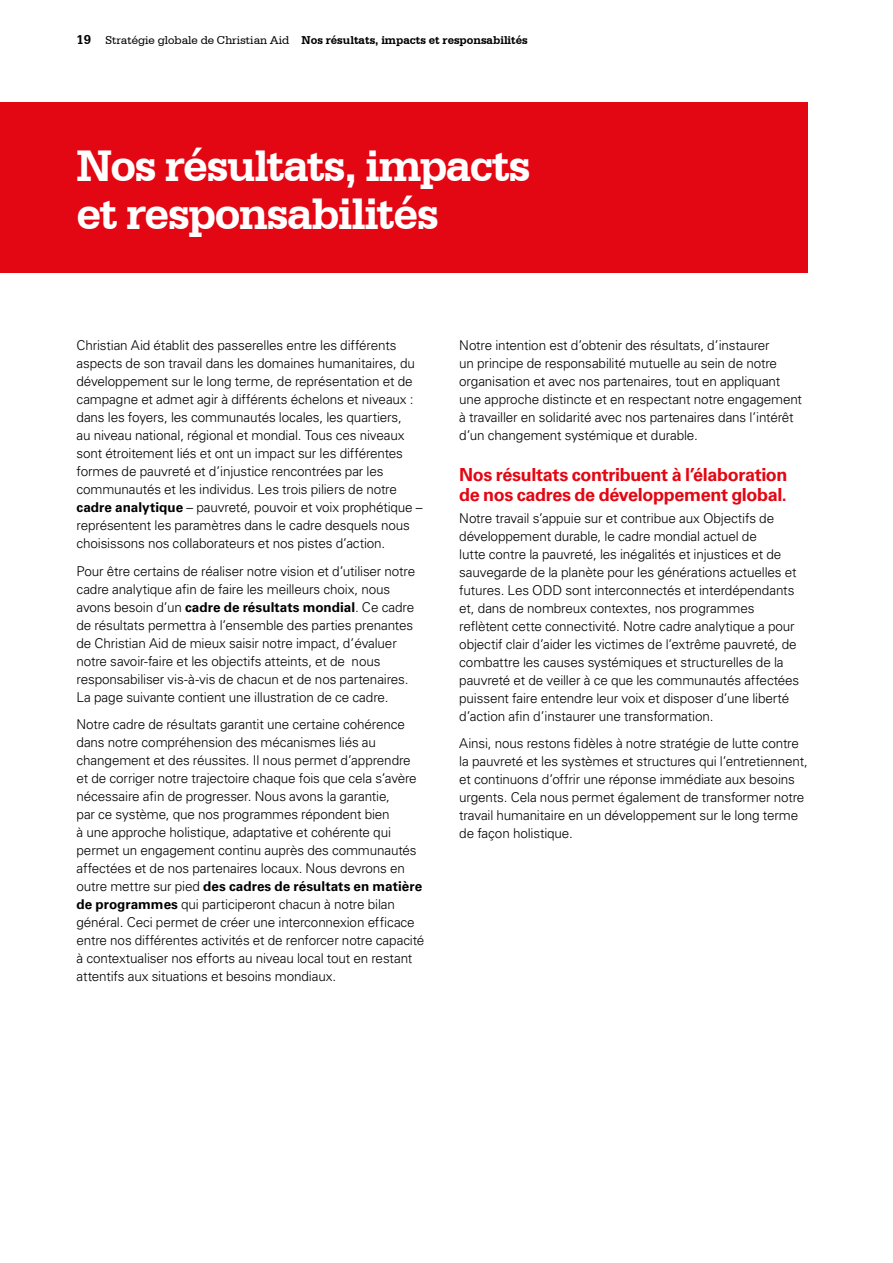
<style>
.page{position:relative;width:893px;height:1263px;background:#fff}
.page>*{position:absolute;margin:0;border:0;box-sizing:border-box;transform-origin:0 0}
.t1{font:700 46.5px/48px "Serifa BT";letter-spacing:-.025em;color:#fff}
.t2{font:700 18px/19.5px "Univers CA";letter-spacing:-.02em;color:#e30613}
.t3{font:300 13.5px/18px "Univers CA";letter-spacing:-.01em;color:#000}
.t4{font:700 12px "Serifa BT";color:#000}
.s1{font-size:13.5px}
.s2{font-weight:400}
.s3{font-weight:700}
</style>
<div class="page">
<div style="left:0;top:102px;width:808px;height:170px;background:#e30613"></div>
<p class="t4" style="left:77px;top:33px;width:453px"><span class="s1">19</span> <span class="s2">Stratégie globale de Christian Aid</span> Nos résultats, impacts et responsabilités</p>
<h1 class="t1" style="left:77px;top:140px;width:455px">Nos résultats, impacts et responsabilités</h1>
<p class="t3" style="left:77px;top:337px;width:348px">Christian Aid établit des passerelles entre les différents aspects de son travail dans les domaines humanitaires, du développement sur le long terme, de représentation et de campagne et admet agir à différents échelons et niveaux : dans les foyers, les communautés locales, les quartiers,<br>au niveau national, régional et mondial. Tous ces niveaux sont étroitement liés et ont un impact sur les différentes formes de pauvreté et d’injustice rencontrées par les communautés et les individus. Les trois piliers de notre <span class="s3">cadre analytique</span> – pauvreté, pouvoir et voix prophétique – représentent les paramètres dans le cadre desquels nous choisissons nos collaborateurs et nos pistes d’action.</p>
<p class="t3" style="left:77px;top:562px;width:340px">Pour être certains de réaliser notre vision et d’utiliser notre cadre analytique afin de faire les meilleurs choix, nous avons besoin d’un <span class="s3">cadre de résultats mondial</span>. Ce cadre de résultats permettra à l’ensemble des parties prenantes de Christian Aid de mieux saisir notre impact, d’évaluer notre savoir-faire et les objectifs atteints, et de nous responsabiliser vis-à-vis de chacun et de nos partenaires.<br>La page suivante contient une illustration de ce cadre.</p>
<p class="t3" style="left:77px;top:715px;width:349px">Notre cadre de résultats garantit une certaine cohérence dans notre compréhension des mécanismes liés au changement et des réussites. Il nous permet d’apprendre et de corriger notre trajectoire chaque fois que cela s’avère nécessaire afin de progresser. Nous avons la garantie,<br>par ce système, que nos programmes répondent bien<br>à une approche holistique, adaptative et cohérente qui permet un engagement continu auprès des communautés affectées et de nos partenaires locaux. Nous devrons en outre mettre sur pied <span class="s3">des cadres de résultats en matière de programmes</span> qui participeront chacun à notre bilan général. Ceci permet de créer une interconnexion efficace entre nos différentes activités et de renforcer notre capacité à contextualiser nos efforts au niveau local tout en restant attentifs aux situations et besoins mondiaux.</p>
<p class="t3" style="left:459px;top:337px;width:344px">Notre intention est d’obtenir des résultats, d’instaurer<br>un principe de responsabilité mutuelle au sein de notre organisation et avec nos partenaires, tout en appliquant une approche distincte et en respectant notre engagement à travailler en solidarité avec nos partenaires dans l’intérêt d’un changement systémique et durable.</p>
<h2 class="t2" style="left:459px;top:465px;width:330px">Nos résultats contribuent à l’élaboration de nos cadres de développement global.</h2>
<p class="t3" style="left:459px;top:509px;width:342px">Notre travail s’appuie sur et contribue aux Objectifs de développement durable, le cadre mondial actuel de<br>lutte contre la pauvreté, les inégalités et injustices et de sauvegarde de la planète pour les générations actuelles et futures. Les ODD sont interconnectés et interdépendants et, dans de nombreux contextes, nos programmes reflètent cette connectivité. Notre cadre analytique a pour objectif clair d’aider les victimes de l’extrême pauvreté, de combattre les causes systémiques et structurelles de la pauvreté et de veiller à ce que les communautés affectées puissent faire entendre leur voix et disposer d’une liberté d’action afin d’instaurer une transformation.</p>
<p class="t3" style="left:459px;top:734px;width:350px">Ainsi, nous restons fidèles à notre stratégie de lutte contre la pauvreté et les systèmes et structures qui l’entretiennent, et continuons d’offrir une réponse immédiate aux besoins urgents. Cela nous permet également de transformer notre travail humanitaire en un développement sur le long terme de façon holistique.</p>
</div>
